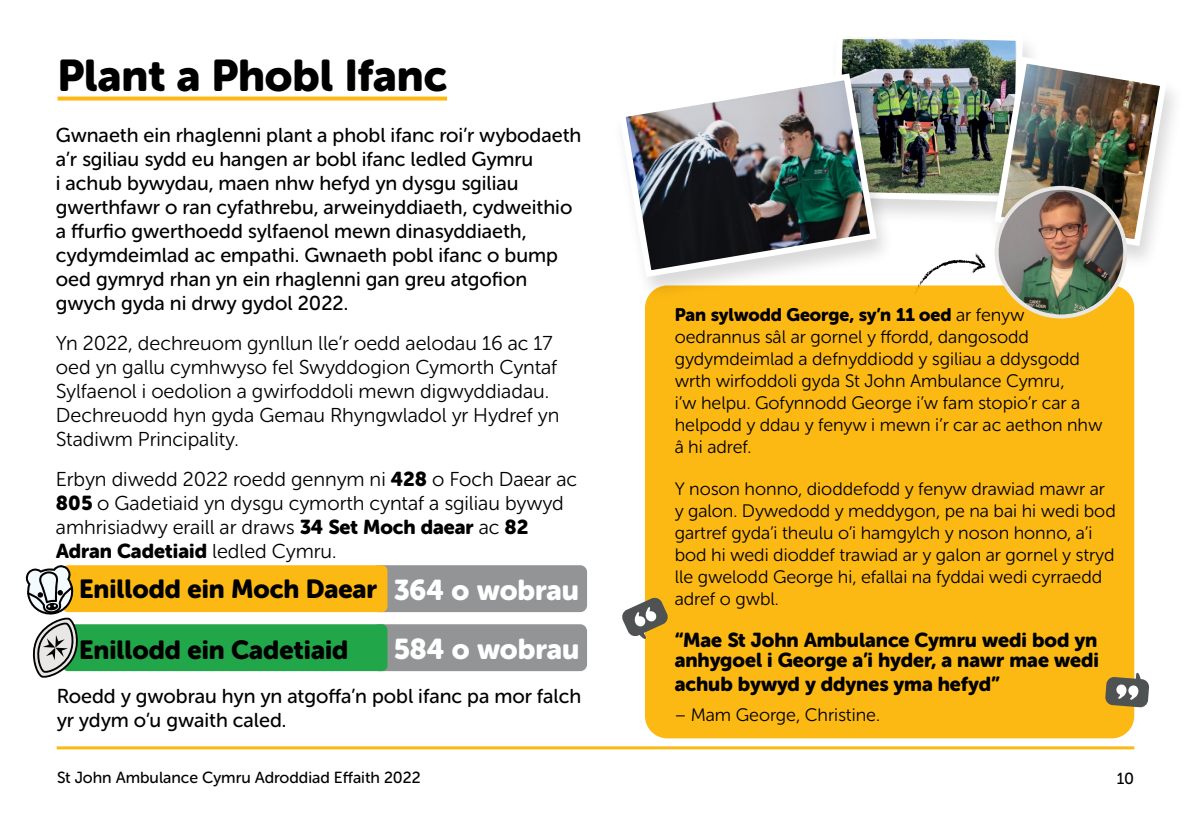
<style>
.page{position:relative;width:1191px;height:840px;background:#fff}
.page>*{position:absolute;margin:0;border:0;box-sizing:border-box;transform-origin:0 0}
.t1{font:44px "Museo Sans Rounded 900";color:#000}
.t2{font:28.4px "Museo Sans Rounded 900";color:#fff}
.t3{font:26px "Museo Sans Rounded 900";color:#000}
.t4{font:20px/24px "Museo Sans Rounded 500";color:#000}
.t5{font:20px/24px "Museo Sans Rounded 300";color:#000}
.t6{font:20px/20px "Museo Sans Rounded 900";color:#000}
.t7{font:18px/22px "Museo Sans Rounded 300";color:#000}
.t8{font:18px "Museo Sans Rounded 900";color:#000}
.t9{font:16px "Museo Sans Rounded 500";color:#000}
.s1{font-family:"Museo Sans Rounded 900"}
.s2{font-family:"Museo Sans Rounded 300"}
.s3{font-size:28.4px;color:#fff}
</style>
<div class="page">
<hr style="left:57px;top:746px;width:1077px;height:3px;background:#fdb913">
<svg style="left:58px;top:96px;width:389px;height:4px;background:#fdc233"></svg>
<div style="left:371px;top:565px;width:216px;height:46px;background:#929495;border-radius:7px"></div>
<div style="left:62px;top:565px;width:325px;height:46px;background:#fdb913;border-radius:6px"></div>
<div style="left:371px;top:624px;width:216px;height:46px;background:#929495;border-radius:7px"></div>
<div style="left:62px;top:624px;width:325px;height:46px;background:#22a64a;border-radius:6px"></div>
<div style="left:645px;top:285px;width:489px;height:453px;background:#fdb913;border-radius:22px"></div>
<svg style="left:26px;top:565px;width:53px;height:113px"></svg>
<svg style="left:622px;top:596px;width:46px;height:42px"></svg>
<svg style="left:1105px;top:672px;width:44px;height:35px"></svg>
<img style="left:1012px;top:297px;width:98px;height:19px">
<img style="left:841px;top:39px;width:329px;height:258px">
<div style="left:611px;top:72px;width:284px;height:230px;background:#000;opacity:.15"></div>
<img style="left:615px;top:70px;width:265px;height:210px">
<h1 class="t1" style="left:58px;top:50px;width:391px">Plant a Phobl Ifanc</h1>
<p class="t4" style="left:56px;top:123px;width:527px">Gwnaeth ein rhaglenni plant a phobl ifanc roi’r wybodaeth a’r sgiliau sydd eu hangen ar bobl ifanc ledled Gymru<br>i achub bywydau, maen nhw hefyd yn dysgu sgiliau gwerthfawr o ran cyfathrebu, arweinyddiaeth, cydweithio a ffurfio gwerthoedd sylfaenol mewn dinasyddiaeth, cydymdeimlad ac empathi. Gwnaeth pobl ifanc o bump oed gymryd rhan yn ein rhaglenni gan greu atgofion gwych gyda ni drwy gydol 2022.</p>
<p class="t5" style="left:56px;top:331px;width:505px">Yn 2022, dechreuom gynllun lle’r oedd aelodau 16 ac 17 oed yn gallu cymhwyso fel Swyddogion Cymorth Cyntaf Sylfaenol i oedolion a gwirfoddoli mewn digwyddiadau.<br>Dechreuodd hyn gyda Gemau Rhyngwladol yr Hydref yn Stadiwm Principality.</p>
<p class="t5" style="left:56px;top:467px;width:523px">Erbyn diwedd 2022 roedd gennym ni <span class="s1">428</span> o Foch Daear ac<br><span class="s1">805</span> o Gadetiaid yn dysgu cymorth cyntaf a sgiliau bywyd amhrisiadwy eraill ar draws <span class="s1">34 Set Moch daear</span> ac <span class="s1">82</span></p>
<p class="t6" style="left:56px;top:541px;width:282px">Adran Cadetiaid <span class="s2">ledled Cymru.</span></p>
<h3 class="t3" style="left:79px;top:573px;width:501px">Enillodd ein Moch Daear <span class="s3">364 o wobrau</span></h3>
<h3 class="t3" style="left:79px;top:634px;width:270px">Enillodd ein Cadetiaid</h3>
<h2 class="t2" style="left:393px;top:632px;width:188px">584 o wobrau</h2>
<p class="t4" style="left:57px;top:683px;width:526px">Roedd y gwobrau hyn yn atgoffa’n pobl ifanc pa mor falch yr ydym o’u gwaith caled.</p>
<p class="t8" style="left:674px;top:304px;width:351px">Pan sylwodd George, sy’n 11 oed <span class="s2">ar fenyw</span></p>
<p class="t7" style="left:674px;top:325px;width:429px">oedrannus sâl ar gornel y ffordd, dangosodd gydymdeimlad a defnyddiodd y sgiliau a ddysgodd wrth wirfoddoli gyda St John Ambulance Cymru,<br>i’w helpu. Gofynnodd George i’w fam stopio’r car a helpodd y ddau y fenyw i mewn i’r car ac aethon nhw â hi adref.</p>
<p class="t7" style="left:674px;top:477px;width:443px">Y noson honno, dioddefodd y fenyw drawiad mawr ar y galon. Dywedodd y meddygon, pe na bai hi wedi bod gartref gyda’i theulu o’i hamgylch y noson honno, a’i bod hi wedi dioddef trawiad ar y galon ar gornel y stryd lle gwelodd George hi, efallai na fyddai wedi cyrraedd adref o gwbl.</p>
<p class="t6" style="left:674px;top:629px;width:426px">“Mae St John Ambulance Cymru wedi bod yn anhygoel i George a’i hyder, a nawr mae wedi</p>
<p class="t6" style="left:674px;top:673px;width:326px">achub bywyd y ddynes yma hefyd”</p>
<p class="t7" style="left:674px;top:703px;width:207px">– Mam George, Christine.</p>
<p class="t9" style="left:57px;top:768px;width:365px">St John Ambulance Cymru Adroddiad Effaith 2022</p>
<p class="t9" style="left:1116px;top:769px;width:19px">10</p>
</div>
